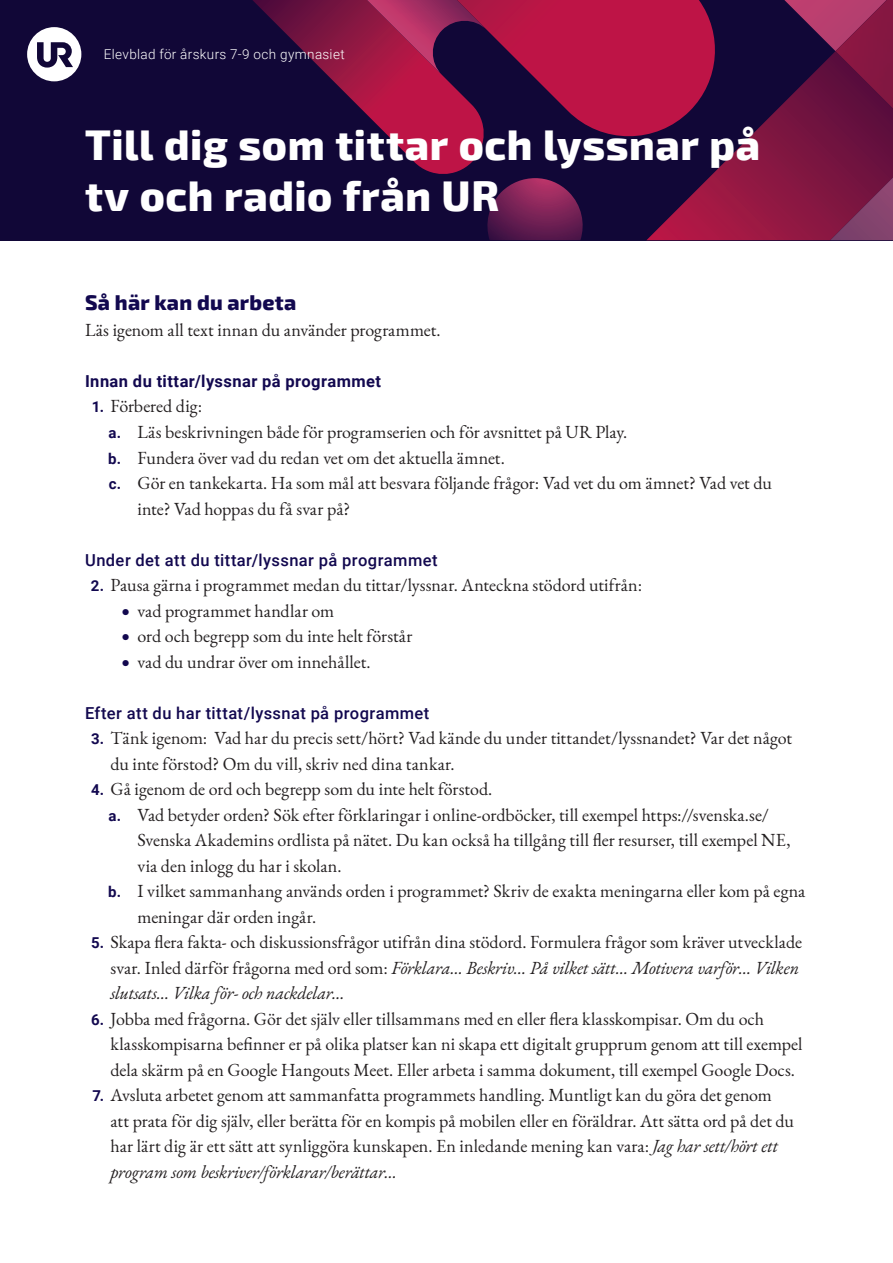
<style>
.page{position:relative;width:893px;height:1263px;background:#fff}
.page>*{position:absolute;margin:0;border:0;box-sizing:border-box;transform-origin:0 0}
.Första_rubbe_2{font:800 42px/51px "Exo 2";letter-spacing:.015em;color:#fff}
.Mellan_rubrik{font:800 21px "Exo 2";letter-spacing:.01em;color:#12084f}
.lista_-_1234{font:18px/25.5px "EB Garamond";color:#231f20}
.Lista_a_b_c_följande{font:18px/25.5px "EB Garamond";color:#231f20}
.Lista_a_b_c{font:18px/25.5px "EB Garamond";color:#231f20}
.Lista_inte_följande{font:18px/25.5px "EB Garamond";color:#231f20}
.Brödtext_UTAN_indrag{font:18px "EB Garamond";color:#231f20}
.Minsta_rubrik{font:500 16.5px "Roboto";letter-spacing:.025em;color:#12084f}
.Minsta_rubrik-2{font:700 16.5px "Roboto";letter-spacing:.025em;color:#12084f}
.t1{font:300 13.5px "Roboto";letter-spacing:.025em;color:#fff}
.s1{font-family:"Roboto";font-weight:700;font-size:15px;color:#12084f}
.s2{font-family:"Athelas";font-size:15px;color:#12084f}
.s3{font-style:italic}
</style>
<div class="page">
<div style="left:0;top:0;width:893px;height:240px;background:#110737"></div>
<svg style="left:723px;top:103px;width:61px;height:137px"></svg>
<svg style="left:784px;top:0;width:109px;height:240px;background:#721a46"></svg>
<svg style="left:252px;top:0;width:471px;height:240px"></svg>
<svg style="left:27px;top:27px;width:54px;height:54px"></svg>
<p class="t1" style="left:104px;top:45px;width:242px">Elevblad för årskurs 7-9 och gymnasiet</p>
<p class="Första_rubbe_2" style="left:85px;top:117px;width:677px">Till dig som tittar och lyssnar på tv och radio från UR</p>
<p class="Mellan_rubrik" style="left:85px;top:287px;width:213px">Så här kan du arbeta</p>
<p class="Brödtext_UTAN_indrag" style="left:85px;top:318px;width:357px">Läs igenom all text innan du använder programmet.</p>
<p class="Minsta_rubrik-2" style="left:85px;top:370px;width:298px">Innan du tittar/lyssnar på programmet</p>
<p class="lista_-_1234" style="left:92px;top:394px;width:112px"><span class="s1">1.</span> Förbered dig:</p>
<p class="Lista_a_b_c" style="left:109px;top:419px;width:520px"><span class="s1">a.</span> Läs beskrivningen både för programserien och för avsnittet på UR Play.</p>
<p class="Lista_a_b_c_följande" style="left:108px;top:445px;width:398px"><span class="s1">b.</span> Fundera över vad du redan vet om det aktuella ämnet.</p>
<p class="Lista_a_b_c_följande" style="left:138px;top:470px;width:636px;text-indent:-29px"><span class="s1">c.</span> Gör en tankekarta. Ha som mål att besvara följande frågor: Vad vet du om ämnet? Vad vet du inte? Vad hoppas du få svar på?</p>
<p class="Minsta_rubrik" style="left:85px;top:548px;width:354px">Under det att du tittar/lyssnar på programmet</p>
<p class="lista_-_1234" style="left:91px;top:572px;width:553px"><span class="s1">2.</span> Pausa gärna i programmet medan du tittar/lyssnar. Anteckna stödord utifrån:</p>
<p class="Lista_a_b_c" style="left:121px;top:598px;width:215px"><span class="s2">○</span> vad programmet handlar om</p>
<p class="Lista_a_b_c_följande" style="left:121px;top:623px;width:293px"><span class="s2">○</span> ord och begrepp som du inte helt förstår</p>
<p class="Lista_a_b_c_följande" style="left:121px;top:649px;width:251px"><span class="s2">○</span> vad du undrar över om innehållet.</p>
<p class="Minsta_rubrik" style="left:85px;top:701px;width:346px">Efter att du har tittat/lyssnat på programmet</p>
<p class="Lista_inte_följande" style="left:111px;top:725px;width:683px;text-indent:-19px"><span class="s1">3.</span> Tänk igenom: Vad har du precis sett/hört? Vad kände du under tittandet/lyssnandet? Var det något du inte förstod? Om du vill, skriv ned dina tankar.</p>
<p class="lista_-_1234" style="left:91px;top:776px;width:403px"><span class="s1">4.</span> Gå igenom de ord och begrepp som du inte helt förstod.</p>
<p class="Lista_a_b_c" style="left:138px;top:802px;width:655px;text-indent:-29px"><span class="s1">a.</span> Vad betyder orden? Sök efter förklaringar i online-ordböcker, till exempel https://svenska.se/<br>Svenska Akademins ordlista på nätet. Du kan också ha tillgång till fler resurser, till exempel NE, via den inlogg du har i skolan.</p>
<p class="Lista_a_b_c_följande" style="left:138px;top:878px;width:669px;text-indent:-29px"><span class="s1">b.</span> I vilket sammanhang används orden i programmet? Skriv de exakta meningarna eller kom på egna meningar där orden ingår.</p>
<p class="lista_-_1234" style="left:111px;top:929px;width:693px;text-indent:-19px"><span class="s1">5.</span> Skapa flera fakta- och diskussionsfrågor utifrån dina stödord. Formulera frågor som kräver utvecklade svar. Inled därför frågorna med ord som: <span class="s3">Förklara… Beskriv… På vilket sätt… Motivera varför… Vilken slutsats… Vilka för- och nackdelar…</span></p>
<p class="lista_-_1234" style="left:111px;top:1006px;width:693px;text-indent:-19px"><span class="s1">6.</span> Jobba med frågorna. Gör det själv eller tillsammans med en eller flera klasskompisar. Om du och klasskompisarna befinner er på olika platser kan ni skapa ett digitalt grupprum genom att till exempel dela skärm på en Google Hangouts Meet. Eller arbeta i samma dokument, till exempel Google Docs.</p>
<p class="lista_-_1234" style="left:111px;top:1083px;width:685px;text-indent:-18px"><span class="s1">7.</span> Avsluta arbetet genom att sammanfatta programmets handling. Muntligt kan du göra det genom att prata för dig själv, eller berätta för en kompis på mobilen eller en föräldrar. Att sätta ord på det du har lärt dig är ett sätt att synliggöra kunskapen. En inledande mening kan vara: <span class="s3">Jag har sett/hört ett program som beskriver/förklarar/berättar…</span></p>
</div>
